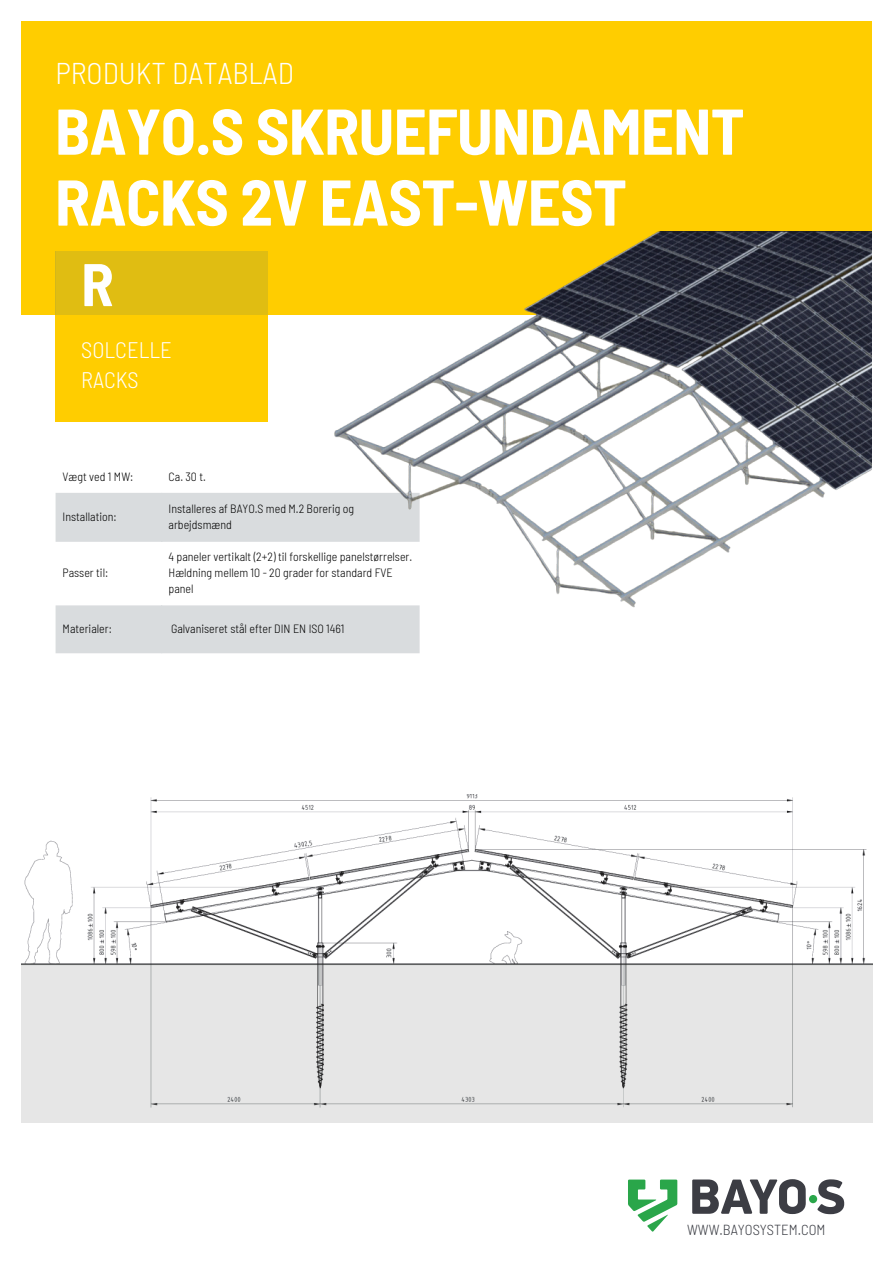
<style>
.page{position:relative;width:894px;height:1264px;background:#fff}
.page>*{position:absolute;margin:0;border:0;box-sizing:border-box;transform-origin:0 0}
.t1{font:700 semi-condensed 64.5px/70.8px "Barlow";letter-spacing:-.01em;color:#fff}
.t2{font:700 semi-condensed 60px "Barlow";color:#fff}
.t3{font:300 semi-condensed 30px "Barlow";color:#fff}
.t4{font:300 semi-condensed 22.5px/30.3px "Barlow";color:#fff}
.t5{font:300 semi-condensed 14.55px "Barlow";color:#3b3d44}
.t6{font:300 semi-condensed 12px/16px "Barlow";color:#000}
</style>
<div class="page">
<div style="left:21px;top:21px;width:850px;height:294px;background:#ffcd00"></div>
<div style="left:55px;top:251px;width:213px;height:170px;background:#ffcd00"></div>
<svg style="left:56px;top:493px;width:363px;height:160px;fill:#d9dcde"></svg>
<div style="left:56px;top:251px;width:212px;height:64px;background:#e0bd12"></div>
<svg style="left:628px;top:1179px;width:49px;height:52px"></svg>
<svg style="left:808px;top:1194px;width:8px;height:9px"></svg>
<svg style="left:692px;top:1179px;width:113px;height:34px"></svg>
<svg style="left:817px;top:1179px;width:27px;height:35px"></svg>
<img style="left:325px;top:231px;width:546px;height:380px">
<img style="left:21px;top:795px;width:851px;height:327px">
<p class="t3" style="left:55px;top:54px;width:240px">PRODUKT DATABLAD</p>
<p class="t1" style="left:55px;top:93px;width:691px">BAYO.S SKRUEFUNDAMENT<br>RACKS 2V EAST-WEST</p>
<p class="t2" style="left:81px;top:246px;width:34px">R</p>
<p class="t4" style="left:81px;top:333px;width:92px">SOLCELLE<br>RACKS</p>
<h2 class="t6" style="left:63px;top:468px;width:72px">Vægt ved 1 MW:</h2>
<h1 class="t6" style="left:168px;top:468px;width:39px">Ca. 30 t.</h1>
<p class="t6" style="left:63px;top:508px;width:56px">Installation:</p>
<p class="t6" style="left:168px;top:500px;width:187px">Installeres af BAYO.S med M.2 Borerig og arbejdsmænd</p>
<h3 class="t6" style="left:63px;top:564px;width:47px">Passer til:</h3>
<p class="t6" style="left:168px;top:548px;width:245px">4 paneler vertikalt (2+2) til forskellige panelstørrelser.</p>
<p class="t6" style="left:168px;top:564px;width:226px">Hældning mellem 10 - 20 grader for standard FVE panel</p>
<p class="t6" style="left:63px;top:620px;width:51px">Materialer:</p>
<p class="t6" style="left:171px;top:620px;width:175px">Galvaniseret stål efter DIN EN ISO 1461</p>
<p class="t5" style="left:686px;top:1219px;width:140px">WWW.BAYOSYSTEM.COM</p>
</div>
